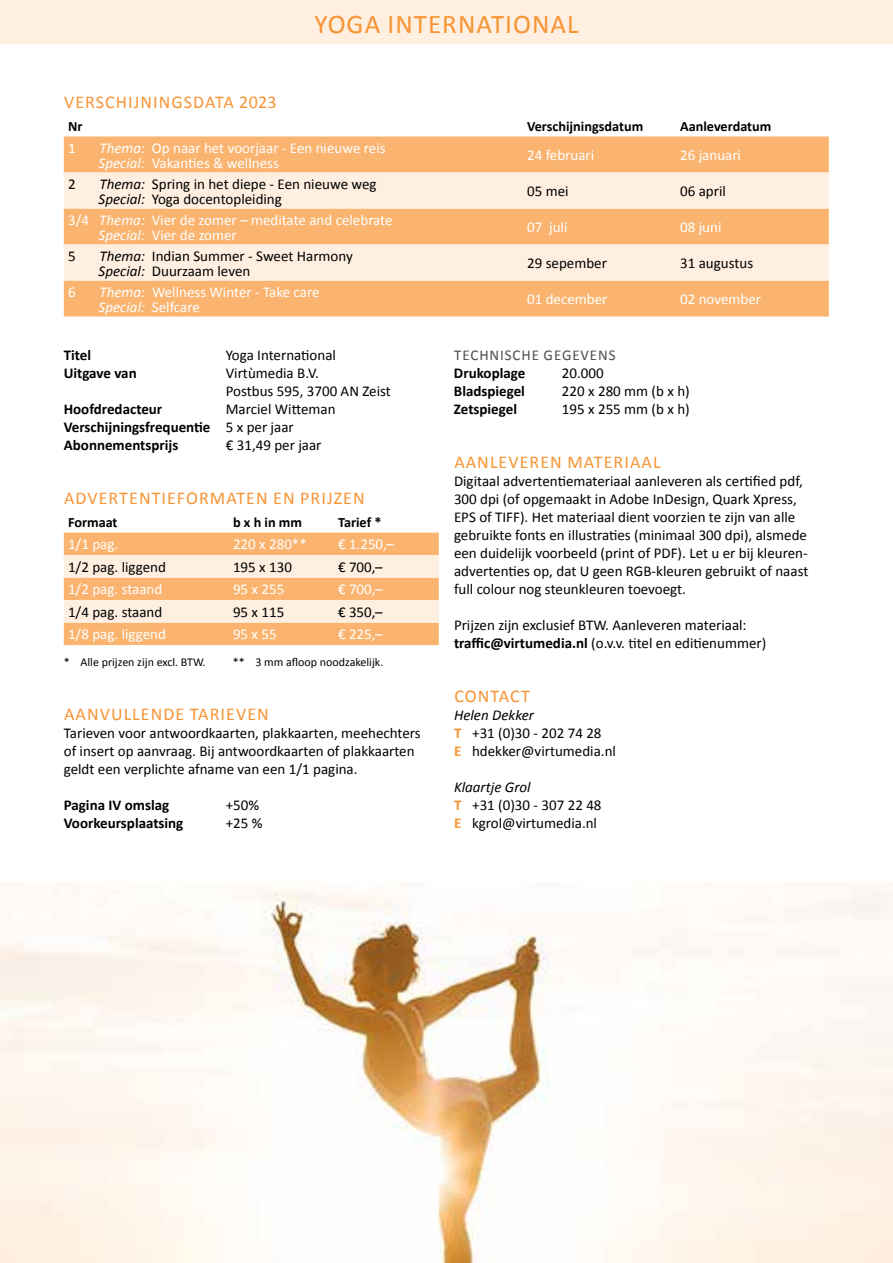
<style>
.page{position:relative;width:893px;height:1263px;background:#fff}
.page>*{position:absolute;margin:0;border:0;box-sizing:border-box;transform-origin:0 0}
.t1{font:27px "Calibri";letter-spacing:.04em;color:#f79433}
.t2{font:18px "Calibri";letter-spacing:.06em;color:#f79433}
.t3{font:15px/18px "Calibri";color:#000}
.t4{font:15px/15px "Calibri";color:#fff}
.t5{font:700 15px/18px "Calibri";color:#000}
.t6{font:15px "Calibri";letter-spacing:.06em;color:#4d4d4d}
.t7{font:700 14.25px "Calibri";color:#000}
.t8{font:12px "Calibri";color:#000}
.s1{font-style:italic}
.s2{font-weight:400}
.s3{font-weight:700}
.s4{font-weight:700;color:#f79433}
</style>
<div class="page">
<img style="left:0;top:882px;width:893px;height:381px">
<svg style="left:64px;top:532px;width:375px;height:113px;background:#fbcc9e"></svg>
<div style="left:0;top:0;width:893px;height:44px;background:#feefe0"></div>
<div style="left:64px;top:136px;width:765px;height:180px;background:#fab470"></div>
<svg style="left:64px;top:172px;width:765px;height:108px;background:#fcdbbb"></svg>
<h1 class="t1" style="left:314px;top:7px;width:266px">YOGA INTERNATIONAL</h1>
<p class="t2" style="left:64px;top:91px;width:214px">VERSCHIJNINGSDATA 2023</p>
<p class="t7" style="left:68px;top:117px;width:16px">Nr</p>
<p class="t7" style="left:527px;top:117px;width:118px">Verschijningsdatum</p>
<p class="t7" style="left:680px;top:117px;width:93px">Aanleverdatum</p>
<p class="t4" style="left:68px;top:140px;width:9px">1</p>
<p class="t4" style="left:99px;top:140px;width:289px"><span class="s1">Thema:</span> Op naar het voorjaar - Een nieuwe reis<br><span class="s1">Special:</span> Vakanties &amp; wellness</p>
<p class="t4" style="left:527px;top:148px;width:69px">24 februari</p>
<p class="t4" style="left:680px;top:148px;width:62px">26 januari</p>
<p class="t3" style="left:68px;top:175px;width:9px">2</p>
<p class="t3" style="left:99px;top:176px;width:280px;line-height:15px"><span class="s1">Thema:</span> Spring in het diepe - Een nieuwe weg<br><span class="s1">Special:</span> Yoga docentopleiding</p>
<p class="t3" style="left:527px;top:182px;width:43px">05 mei</p>
<p class="t3" style="left:680px;top:182px;width:47px">06 april</p>
<p class="t4" style="left:99px;top:212px;width:296px;text-indent:-31px">3/4 <span class="s1">Thema:</span> Vier de zomer – meditate and celebrate<br><span class="s1">Special:</span> Vier de zomer</p>
<p class="t4" style="left:527px;top:220px;width:42px">07 juli</p>
<p class="t4" style="left:680px;top:220px;width:43px">08 juni</p>
<p class="t3" style="left:68px;top:247px;width:9px">5</p>
<p class="t3" style="left:99px;top:248px;width:256px;line-height:15px"><span class="s1">Thema:</span> Indian Summer - Sweet Harmony<br><span class="s1">Special:</span> Duurzaam leven</p>
<p class="t3" style="left:527px;top:254px;width:81px">29 sepember</p>
<p class="t3" style="left:680px;top:254px;width:75px">31 augustus</p>
<p class="t4" style="left:68px;top:284px;width:9px">6</p>
<p class="t4" style="left:99px;top:284px;width:222px"><span class="s1">Thema:</span> Wellness Winter - Take care<br><span class="s1">Special:</span> Selfcare</p>
<p class="t4" style="left:527px;top:292px;width:82px">01 december</p>
<p class="t4" style="left:680px;top:292px;width:82px">02 november</p>
<p class="t5" style="left:64px;top:346px;width:29px">Titel</p>
<p class="t3" style="left:226px;top:346px;width:112px">Yoga International</p>
<p class="t5" style="left:64px;top:364px;width:74px">Uitgave van</p>
<p class="t3" style="left:226px;top:364px;width:167px">Virtùmedia B.V.<br>Postbus 595, 3700 AN Zeist</p>
<p class="t5" style="left:64px;top:400px;width:100px">Hoofdredacteur</p>
<p class="t5" style="left:64px;top:400px;width:273px;text-indent:162px"><span class="s2">Marciel Witteman<br></span>Verschijningsfrequentie <span class="s2">5 x per jaar<br></span>Abonnementsprijs</p>
<p class="t3" style="left:226px;top:436px;width:97px">€ 31,49 per jaar</p>
<p class="t2" style="left:64px;top:487px;width:302px">ADVERTENTIEFORMATEN EN PRIJZEN</p>
<p class="t7" style="left:68px;top:513px;width:51px">Formaat</p>
<p class="t7" style="left:233px;top:513px;width:71px">b x h in mm</p>
<p class="t7" style="left:338px;top:513px;width:45px">Tarief *</p>
<p class="t4" style="left:68px;top:537px;width:52px">1/1 pag.</p>
<p class="t4" style="left:233px;top:537px;width:75px">220 x 280**</p>
<p class="t4" style="left:338px;top:537px;width:58px">€ 1.250,–</p>
<p class="t3" style="left:68px;top:558px;width:99px">1/2 pag. liggend</p>
<p class="t3" style="left:233px;top:558px;width:60px">195 x 130</p>
<p class="t3" style="left:338px;top:558px;width:46px">€ 700,–</p>
<p class="t4" style="left:68px;top:582px;width:96px">1/2 pag. staand</p>
<p class="t4" style="left:233px;top:582px;width:53px">95 x 255</p>
<p class="t4" style="left:338px;top:582px;width:46px">€ 700,–</p>
<p class="t3" style="left:68px;top:603px;width:96px">1/4 pag. staand</p>
<p class="t3" style="left:233px;top:603px;width:53px">95 x 115</p>
<p class="t3" style="left:338px;top:603px;width:46px">€ 350,–</p>
<p class="t4" style="left:68px;top:627px;width:99px">1/8 pag. liggend</p>
<p class="t4" style="left:233px;top:627px;width:45px">95 x 55</p>
<p class="t4" style="left:338px;top:627px;width:46px">€ 225,–</p>
<p class="t8" style="left:64px;top:654px;width:143px">* Alle prijzen zijn excl. BTW.</p>
<p class="t8" style="left:233px;top:654px;width:152px">** 3 mm afloop noodzakelijk.</p>
<p class="t2" style="left:64px;top:703px;width:206px">AANVULLENDE TARIEVEN</p>
<p class="t3" style="left:64px;top:724px;width:358px">Tarieven voor antwoordkaarten, plakkaarten, meehechters of insert op aanvraag. Bij antwoordkaarten of plakkaarten geldt een verplichte afname van een 1/1 pagina.</p>
<p class="t5" style="left:64px;top:796px;width:107px">Pagina IV omslag</p>
<p class="t3" style="left:226px;top:796px;width:35px">+50%</p>
<p class="t5" style="left:64px;top:814px;width:121px">Voorkeursplaatsing</p>
<p class="t3" style="left:226px;top:814px;width:38px">+25 %</p>
<p class="t6" style="left:454px;top:346px;width:163px">TECHNISCHE GEGEVENS</p>
<p class="t5" style="left:454px;top:364px;width:73px">Drukoplage</p>
<p class="t3" style="left:562px;top:364px;width:43px">20.000</p>
<p class="t5" style="left:454px;top:382px;width:73px">Bladspiegel</p>
<p class="t3" style="left:562px;top:382px;width:129px">220 x 280 mm (b x h)</p>
<p class="t5" style="left:454px;top:400px;width:65px">Zetspiegel</p>
<p class="t3" style="left:562px;top:400px;width:129px">195 x 255 mm (b x h)</p>
<p class="t2" style="left:454px;top:451px;width:208px">AANLEVEREN MATERIAAL</p>
<p class="t3" style="left:454px;top:472px;width:356px">Digitaal advertentiemateriaal aanleveren als certified pdf, 300 dpi (of opgemaakt in Adobe InDesign, Quark Xpress, EPS of TIFF). Het materiaal dient voorzien te zijn van alle gebruikte fonts en illustraties (minimaal 300 dpi), alsmede een duidelijk voorbeeld (print of PDF). Let u er bij kleuren&shy;advertenties op, dat U geen RGB-kleuren gebruikt of naast full colour nog steunkleuren toevoegt.</p>
<p class="t3" style="left:454px;top:616px;width:314px">Prijzen zijn exclusief BTW. Aanleveren materiaal: <span class="s3">traffic@virtumedia.nl</span> (o.v.v. titel en editienummer)</p>
<p class="t2" style="left:454px;top:685px;width:77px">CONTACT</p>
<p class="t3" style="left:454px;top:706px;width:163px"><span class="s1">Helen Dekker<br></span><span class="s4">T</span> +31 (0)30 - 202 74 28<br><span class="s4">E</span> hdekker@virtumedia.nl</p>
<p class="t3" style="left:454px;top:778px;width:149px"><span class="s1">Klaartje Grol<br></span><span class="s4">T</span> +31 (0)30 - 307 22 48<br><span class="s4">E</span> kgrol@virtumedia.nl</p>
</div>
